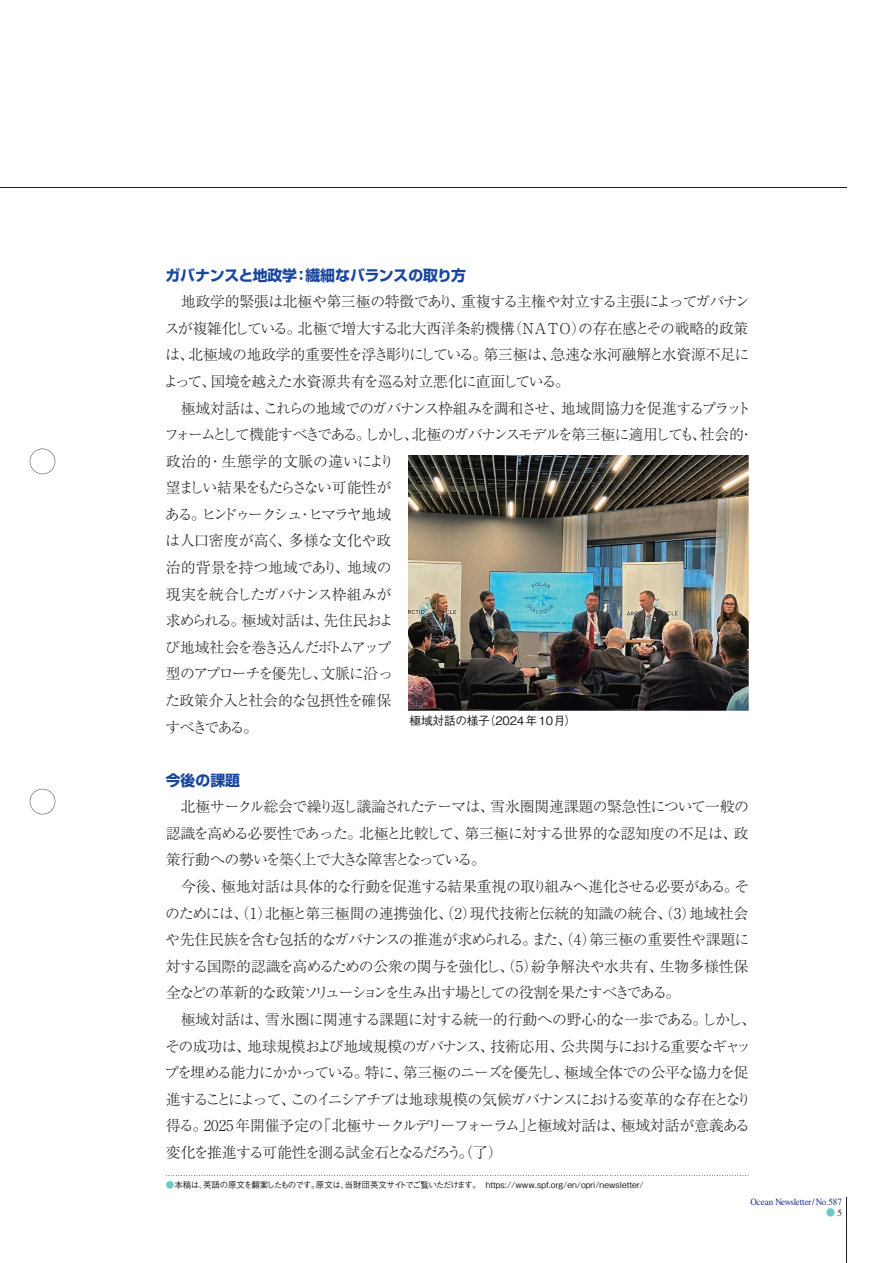
<style>
.page{position:relative;width:893px;height:1263px;background:#fff}
.page>*{position:absolute;margin:0;border:0;box-sizing:border-box;transform-origin:0 0}
.t1{font:300 14.85px/26.5px "Ryumin Pro";letter-spacing:-.065em;color:#231f20;text-align:justify}
.t2{font:700 14.85px "Shin Go Pro";letter-spacing:-.015em;color:#18469d}
.t3{font:500 11.7px "Gothic BBB Pro";letter-spacing:-.02em;color:#231f20}
.t4{font:9.45px "Times LT Std";letter-spacing:-.02em;color:#183181;scale:.95 1}
.t5{font:500 9.45px "Gothic BBB Pro";color:#6cc9c9;scale:.95 1}
.t6{font:500 8.55px "Gothic BBB Pro";color:#231f20}
.s1{color:#6cc9c9}
.s2{font-family:"Times LT Std";font-weight:400;color:#231f20}
</style>
<div class="page">
<hr style="left:846px;top:1197px;width:1px;height:66px;background:#231f20">
<svg style="left:30px;top:449px;width:25px;height:25px"></svg>
<svg style="left:30px;top:789px;width:25px;height:25px"></svg>
<img style="left:408px;top:455px;width:340px;height:255px">
<hr style="left:0;top:187px;width:846px;height:1px;background:#231f20">
<svg style="left:166px;top:1175px;width:582px;height:1px"></svg>
<p class="t2" style="left:166px;top:263px;width:302px">ガバナンスと地政学：繊細なバランスの取り方</p>
<p class="t1" style="left:164px;top:287px;width:588px;text-indent:17px">地政学的緊張は北極や第三極の特徴であり、重複する主権や対立する主張によってガバナンスが複雑化している。北極で増大する北大西洋条約機構（NATO）の存在感とその戦略的政策は、北極域の地政学的重要性を浮き彫りにしている。第三極は、急速な氷河融解と水資源不足によって、国境を越えた水資源共有を巡る対立悪化に直面している。</p>
<p class="t1" style="left:164px;top:394px;width:591px;text-align:left;text-indent:17px">極域対話は、これらの地域でのガバナンス枠組みを調和させ、地域間協力を促進するプラットフォームとして機能すべきである。しかし、北極のガバナンスモデルを第三極に適用しても、社会的・政治的・生態学的文脈の違いにより<br>望ましい結果をもたらさない可能性が<br>ある。ヒンドゥークシュ・ヒマラヤ地域<br>は人口密度が高く、多様な文化や政<br>治的背景を持つ地域であり、地域の<br>現実を統合したガバナンス枠組みが<br>求められる。極域対話は、先住民およ<br>び地域社会を巻き込んだボトムアップ<br>型のアプローチを優先し、文脈に沿っ<br>た政策介入と社会的な包摂性を確保<br>すべきである。</p>
<p class="t2" style="left:166px;top:768px;width:76px">今後の課題</p>
<p class="t1" style="left:166px;top:792px;width:585px;text-indent:15px">北極サークル総会で繰り返し議論されたテーマは、雪氷圏関連課題の緊急性について一般の認識を高める必要性であった。北極と比較して、第三極に対する世界的な認知度の不足は、政策行動への勢いを築く上で大きな障害となっている。</p>
<p class="t1" style="left:165px;top:872px;width:586px;text-indent:15px">今後、極地対話は具体的な行動を促進する結果重視の取り組みへ進化させる必要がある。そのためには、（1）北極と第三極間の連携強化、（2）現代技術と伝統的知識の統合、（3）地域社会や先住民族を含む包括的なガバナンスの推進が求められる。また、（4）第三極の重要性や課題に対する国際的認識を高めるための公衆の関与を強化し、（5）紛争解決や水共有、生物多様性保全などの革新的な政策ソリューションを生み出す場としての役割を果たすべきである。</p>
<p class="t1" style="left:164px;top:1005px;width:593px;text-align:left;text-indent:16px">極域対話は、雪氷圏に関連する課題に対する統一的行動への野心的な一歩である。しかし、その成功は、地球規模および地域規模のガバナンス、技術応用、公共関与における重要なギャップを埋める能力にかかっている。特に、第三極のニーズを優先し、極域全体での公平な協力を促進することによって、このイニシアチブは地球規模の気候ガバナンスにおける変革的な存在となり得る。2025 年開催予定の「北極サークルデリーフォーラム」と極域対話は、極域対話が意義ある変化を推進する可能性を測る試金石となるだろう。（了）</p>
<p class="t3" style="left:410px;top:711px;width:168px">極域対話の様子（2024年10月）</p>
<p class="t6" style="left:166px;top:1177px;width:479px"><span class="s1">●</span>本稿は、英語の原文を翻案したものです。原文は、当財団英文サイトでご覧いただけます。　https://www.spf.org/en/opri/newsletter/</p>
<p class="t4" style="left:751px;top:1196px;width:98px">Ocean Newsletter /No.587</p>
<p class="t5" style="left:826px;top:1204px;width:18px">● <span class="s2">5</span></p>
</div>
